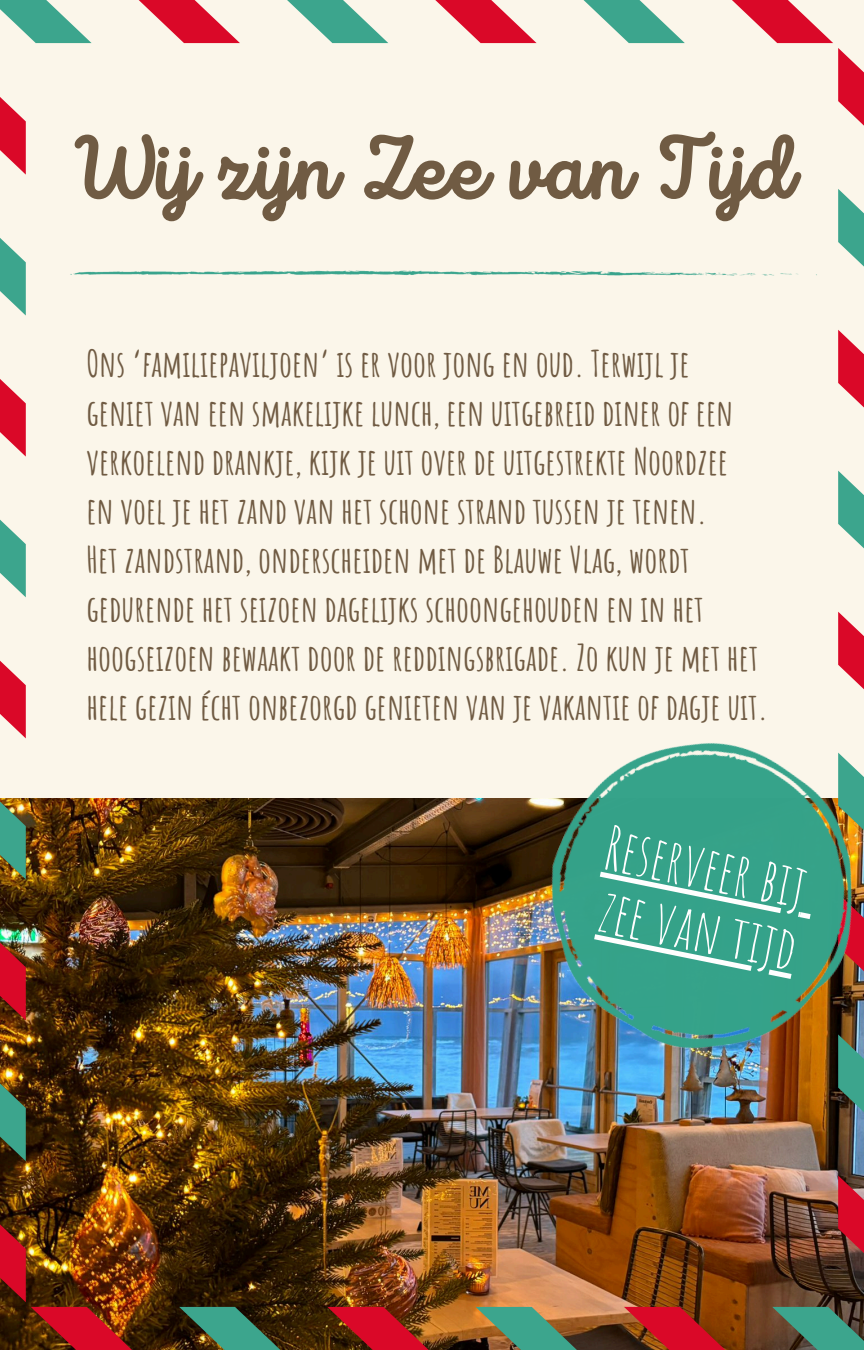
<style>
.page{position:relative;width:864px;height:1350px;background:#fff}
.page>*{position:absolute;margin:0;border:0;box-sizing:border-box;transform-origin:0 0}
.t1{font:700 87.75px "Intro Script";color:#705b43}
.t2{font:59.62px "Amatic SC";color:#fefefe}
.t3{font:700 36px/49.1px "Amatic SC";color:#705b43}
</style>
<div class="page">
<img style="left:0;top:0;width:864px;height:1350px">
<div style="left:7px;top:147px;width:857px;height:252px;background:#fbf6ea"></div>
<img style="left:482px;top:675px;width:382px;height:447px">
<svg style="left:600px;top:872px;width:211px;height:47px;background:#49ab94"></svg>
<svg style="left:594px;top:934px;width:198px;height:45px;background:#49ab95"></svg>
<h1 class="t1" style="left:70px;top:134px;width:725px">Wij zijn Zee van Tijd</h1>
<p class="t3" style="left:86px;top:339px;width:605px">Ons ‘familiepaviljoen’ is er voor jong en oud. Terwijl je</p>
<p class="t3" style="left:86px;top:388px;width:649px">geniet van een smakelijke lunch, een uitgebreid diner of een verkoelend drankje, kijk je uit over de uitgestrekte Noordzee</p>
<h2 class="t3" style="left:86px;top:486px;width:622px">en voel je het zand van het schone strand tussen je tenen.</h2>
<p class="t3" style="left:86px;top:535px;width:683px">Het zandstrand, onderscheiden met de Blauwe Vlag, wordt gedurende het seizoen dagelijks schoongehouden en in het hoogseizoen bewaakt door de reddingsbrigade. Zo kun je met het hele gezin écht onbezorgd genieten van je vakantie of dagje uit.</p>
<p class="t2" style="left:613px;top:810px;width:205px;rotate:11deg">Reserveer bij</p>
<p class="t2" style="left:607px;top:872px;width:202px;rotate:11deg">zee van tijd</p>
</div>
